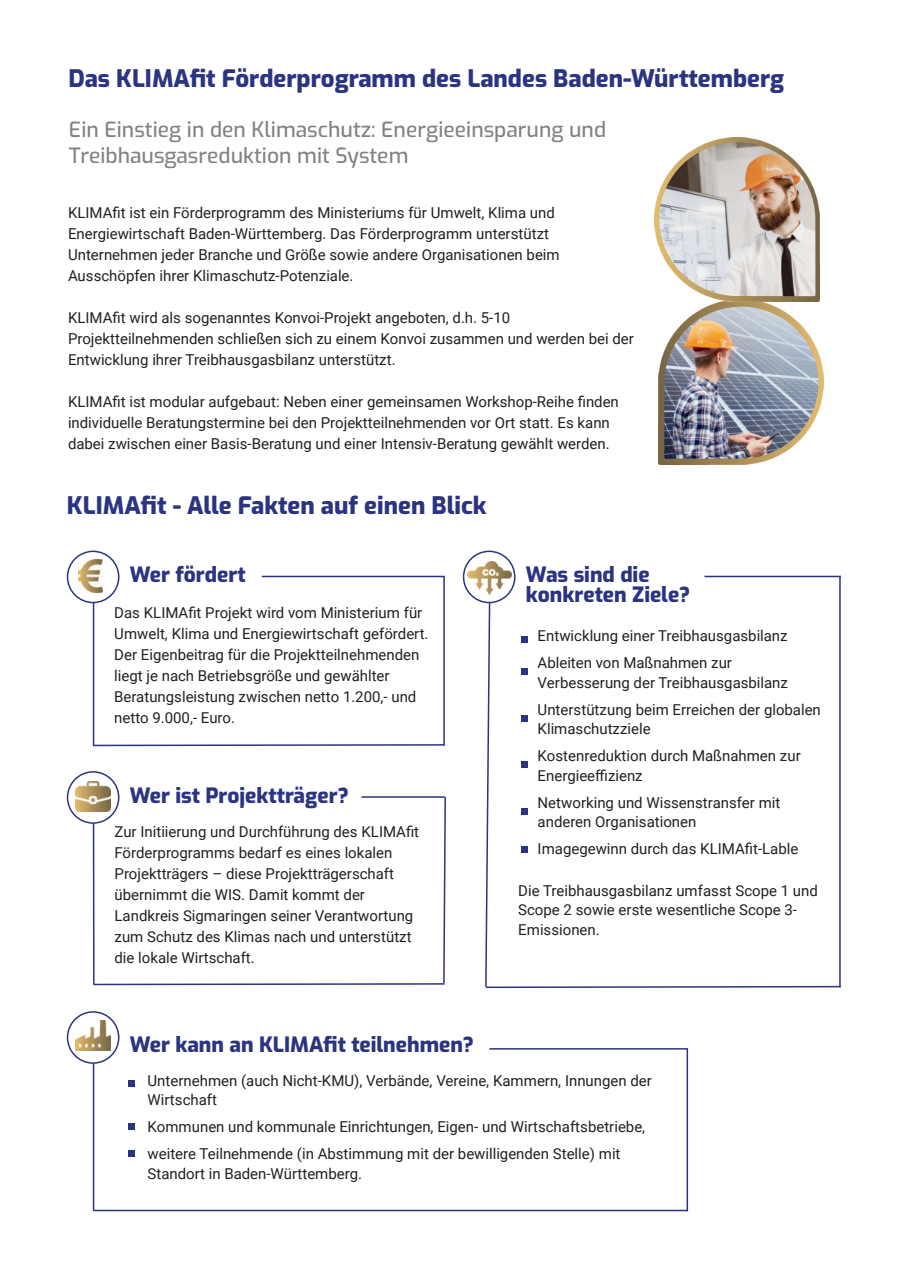
<style>
.page{position:relative;width:910px;height:1280px;background:#fff}
.page>*{position:absolute;margin:0;border:0;box-sizing:border-box;transform-origin:0 0}
.t1{font:800 24px "Exo";color:#2b3480}
.t2{font:800 21px/19.5px "Exo";color:#2b3480}
.t3{font:500 21px/25.5px "Exo";letter-spacing:.005em;color:#808285}
.t4{font:15px/21px "Roboto";color:#231f20}
</style>
<div class="page">
<div style="left:463px;top:551px;width:52px;height:52px;border:2px solid #2b3480;border-radius:50%"></div>
<div style="left:67px;top:551px;width:52px;height:52px;border:2px solid #2b3480;border-radius:50%"></div>
<img style="left:467px;top:561px;width:44px;height:34px">
<img style="left:659px;top:299px;width:165px;height:165px">
<img style="left:664px;top:306px;width:155px;height:153px">
<img style="left:654px;top:137px;width:165px;height:165px">
<img style="left:79px;top:560px;width:23px;height:33px">
<svg style="left:92px;top:743px;width:353px;height:4px"></svg>
<hr style="left:443px;top:576px;width:2px;height:169px;background:#2b3480">
<hr style="left:262px;top:576px;width:183px;height:1px;background:#2b3480">
<svg style="left:92px;top:796px;width:354px;height:190px"></svg>
<hr style="left:361px;top:796px;width:84px;height:2px;background:#2b3480">
<hr style="left:93px;top:603px;width:1px;height:143px;background:#2b3480">
<div style="left:67px;top:771px;width:52px;height:53px;border:2px solid #2b3480;border-radius:50%"></div>
<img style="left:76px;top:782px;width:34px;height:29px">
<hr style="left:839px;top:576px;width:2px;height:411px;background:#2b3480">
<hr style="left:704px;top:576px;width:137px;height:1px;background:#2b3480">
<svg style="left:484px;top:601px;width:357px;height:388px"></svg>
<div style="left:521px;top:636px;width:7px;height:6px;background:#2b3480"></div>
<div style="left:521px;top:668px;width:7px;height:7px;background:#2b3480"></div>
<div style="left:521px;top:761px;width:7px;height:7px;background:#2b3480"></div>
<div style="left:521px;top:715px;width:7px;height:6px;background:#2b3480"></div>
<hr style="left:93px;top:1063px;width:1px;height:148px;background:#2b3480">
<hr style="left:94px;top:1210px;width:594px;height:1px;background:#2b3480">
<div style="left:67px;top:1011px;width:52px;height:53px;border:2px solid #2b3480;border-radius:50%"></div>
<img style="left:76px;top:1020px;width:34px;height:31px">
<div style="left:128px;top:1080px;width:7px;height:7px;background:#2b3480"></div>
<div style="left:128px;top:1123px;width:7px;height:6px;background:#2b3480"></div>
<hr style="left:489px;top:1048px;width:199px;height:1px;background:#2b3480">
<hr style="left:687px;top:1048px;width:1px;height:163px;background:#2b3480">
<div style="left:521px;top:808px;width:7px;height:6px;background:#2b3480"></div>
<img style="left:658px;top:141px;width:157px;height:155px">
<div style="left:128px;top:1150px;width:7px;height:6px;background:#2b3480"></div>
<div style="left:521px;top:846px;width:7px;height:6px;background:#2b3480"></div>
<h1 class="t1" style="left:68px;top:61px;width:717px">Das KLIMAfit Förderprogramm des Landes Baden-Württemberg</h1>
<h2 class="t3" style="left:69px;top:116px;width:539px">Ein Einstieg in den Klimaschutz: Energieeinsparung und<br>Treibhausgasreduktion mit System</h2>
<p class="t4" style="left:68px;top:202px;width:493px">KLIMAfit ist ein Förderprogramm des Ministeriums für Umwelt, Klima und Energiewirtschaft Baden-Württemberg. Das Förderprogramm unterstützt Unternehmen jeder Branche und Größe sowie andere Organisationen beim Ausschöpfen ihrer Klimaschutz-Potenziale.</p>
<p class="t4" style="left:68px;top:307px;width:567px">KLIMAfit wird als sogenanntes Konvoi-Projekt angeboten, d.h. 5-10<br>Projektteilnehmenden schließen sich zu einem Konvoi zusammen und werden bei der<br>Entwicklung ihrer Treibhausgasbilanz unterstützt.</p>
<p class="t4" style="left:68px;top:391px;width:552px">KLIMAfit ist modular aufgebaut: Neben einer gemeinsamen Workshop-Reihe finden individuelle Beratungstermine bei den Projektteilnehmenden vor Ort statt. Es kann dabei zwischen einer Basis-Beratung und einer Intensiv-Beratung gewählt werden.</p>
<h1 class="t1" style="left:67px;top:488px;width:421px">KLIMAfit - Alle Fakten auf einen Blick</h1>
<h2 class="t2" style="left:130px;top:564px;width:118px">Wer fördert</h2>
<p class="t4" style="left:114px;top:602px;width:316px">Das KLIMAfit Projekt wird vom Ministerium für Umwelt, Klima und Energiewirtschaft gefördert.<br>Der Eigenbeitrag für die Projektteilnehmenden liegt je nach Betriebsgröße und gewählter Beratungsleistung zwischen netto 1.200,- und netto 9.000,- Euro.</p>
<h2 class="t2" style="left:130px;top:785px;width:221px">Wer ist Projektträger?</h2>
<p class="t4" style="left:115px;top:821px;width:306px">Zur Initiierung und Durchführung des KLIMAfit Förderprogramms bedarf es eines lokalen Projektträgers – diese Projektträgerschaft übernimmt die WIS. Damit kommt der Landkreis Sigmaringen seiner Verantwortung zum Schutz des Klimas nach und unterstützt die lokale Wirtschaft.</p>
<h2 class="t2" style="left:130px;top:1033px;width:346px">Wer kann an KLIMAfit teilnehmen?</h2>
<h2 class="t2" style="left:526px;top:564px;width:166px">Was sind die konkreten Ziele?</h2>
<p class="t4" style="left:538px;top:622px;width:251px;line-height:27px">Entwicklung einer Treibhausgasbilanz<br>Ableiten von Maßnahmen zur</p>
<p class="t4" style="left:538px;top:668px;width:285px;line-height:27px">Verbesserung der Treibhausgasbilanz<br>Unterstützung beim Erreichen der globalen</p>
<p class="t4" style="left:538px;top:715px;width:265px;line-height:27px">Klimaschutzziele<br>Kostenreduktion durch Maßnahmen zur</p>
<p class="t4" style="left:538px;top:761px;width:244px;line-height:27px">Energieeffizienz<br>Networking und Wissenstransfer mit</p>
<p class="t4" style="left:538px;top:808px;width:262px;line-height:27px">anderen Organisationen<br>Imagegewinn durch das KLIMAfit-Lable</p>
<p class="t4" style="left:518px;top:880px;width:301px;line-height:19.5px">Die Treibhausgasbilanz umfasst Scope 1 und<br>Scope 2 sowie erste wesentliche Scope 3-<br>Emissionen.</p>
<p class="t4" style="left:148px;top:1070px;width:506px;line-height:19.5px">Unternehmen (auch Nicht-KMU), Verbände, Vereine, Kammern, Innungen der<br>Wirtschaft</p>
<p class="t4" style="left:148px;top:1113px;width:499px;line-height:27px">Kommunen und kommunale Einrichtungen, Eigen- und Wirtschaftsbetriebe, weitere Teilnehmende (in Abstimmung mit der bewilligenden Stelle) mit</p>
<p class="t4" style="left:148px;top:1162px;width:216px">Standort in Baden-Württemberg.</p>
</div>
